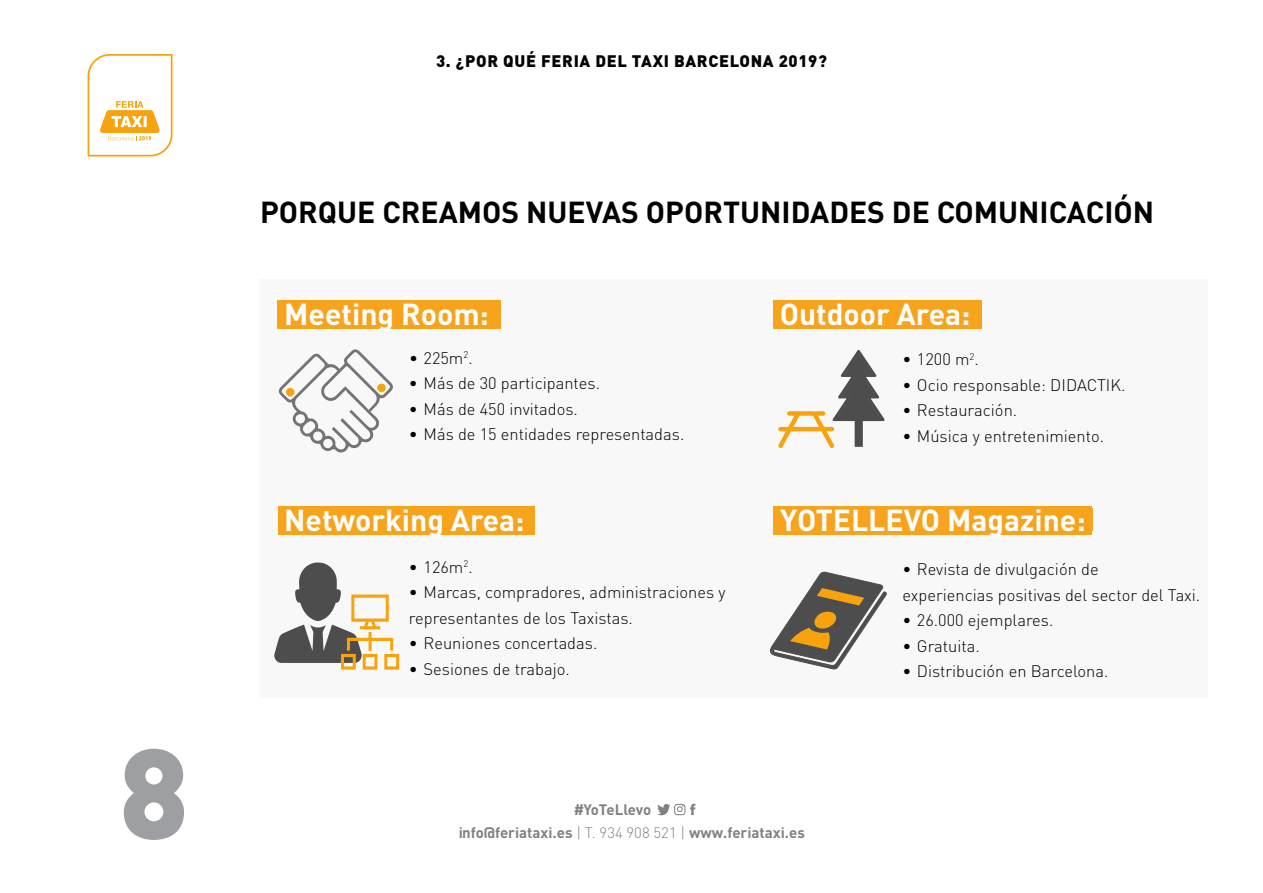
<style>
.page{position:relative;width:1263px;height:893px;background:#fff}
.page>*{position:absolute;margin:0;border:0;box-sizing:border-box;transform-origin:0 0}
.t1{font:900 126px "DIN Pro";color:#9d9fa2}
.t2{font:700 30px "DIN Pro";color:#fff}
.t3{font:700 30px "DIN Pro";color:#000}
.t4{font:300 16.5px/25.5px "DIN Pro";color:#000}
.t5{font:900 16.5px "DIN Pro";letter-spacing:.04em;color:#000}
.t6{font:700 15px "DIN Pro";color:#000}
.s1{font-weight:300}
</style>
<div class="page">
<svg style="left:657px;top:804px;width:38px;height:11px"></svg>
<svg style="left:88px;top:54px;width:85px;height:103px"></svg>
<div style="left:259px;top:279px;width:949px;height:418px;background:#f8f8f9"></div>
<svg style="left:278px;top:349px;width:115px;height:104px"></svg>
<div style="left:286px;top:388px;width:9px;height:9px;background:#f7a30d;border-radius:50%"></div>
<div style="left:377px;top:384px;width:9px;height:8px;background:#f7a30d;border-radius:50%"></div>
<div style="left:278px;top:300px;width:223px;height:29px;background:#f7a31c"></div>
<svg style="left:274px;top:562px;width:125px;height:108px"></svg>
<div style="left:278px;top:506px;width:256px;height:29px;background:#f7a31c"></div>
<svg style="left:778px;top:350px;width:107px;height:98px"></svg>
<div style="left:773px;top:300px;width:209px;height:29px;background:#f7a31c"></div>
<div style="left:773px;top:506px;width:319px;height:29px;background:#f7a31c"></div>
<svg style="left:770px;top:572px;width:117px;height:97px"></svg>
<h1 class="t1" style="left:119px;top:708px;width:72px">8</h1>
<p class="t5" style="left:436px;top:49px;width:392px">3. ¿POR QUÉ FERIA DEL TAXI BARCELONA 2019?</p>
<h2 class="t3" style="left:260px;top:192px;width:895px">PORQUE CREAMOS NUEVAS OPORTUNIDADES DE COMUNICACIÓN</h2>
<h2 class="t2" style="left:284px;top:293px;width:206px">Meeting Room:</h2>
<h2 class="t2" style="left:780px;top:293px;width:192px">Outdoor Area:</h2>
<p class="t4" style="left:409px;top:345px;width:65px">• 225m<sup>2</sup>.</p>
<p class="t4" style="left:409px;top:370px;width:193px">• Más de 30 participantes.</p>
<p class="t4" style="left:409px;top:396px;width:170px">• Más de 450 invitados.</p>
<p class="t4" style="left:409px;top:421px;width:277px">• Más de 15 entidades representadas.</p>
<p class="t4" style="left:902px;top:346px;width:78px">• 1200 m<sup>2</sup>.</p>
<p class="t4" style="left:902px;top:372px;width:225px">• Ocio responsable: DIDACTIK.</p>
<p class="t4" style="left:902px;top:397px;width:116px">• Restauración.</p>
<p class="t4" style="left:902px;top:423px;width:203px">• Música y entretenimiento.</p>
<h2 class="t2" style="left:284px;top:500px;width:242px">Networking Area:</h2>
<h2 class="t2" style="left:780px;top:500px;width:307px">YOTELLEVO Magazine:</h2>
<p class="t4" style="left:409px;top:553px;width:65px">• 126m<sup>2</sup>.</p>
<p class="t4" style="left:409px;top:579px;width:318px">• Marcas, compradores, administraciones y representantes de los Taxistas.</p>
<p class="t4" style="left:409px;top:630px;width:190px">• Reuniones concertadas.</p>
<p class="t4" style="left:409px;top:655px;width:162px">• Sesiones de trabajo.</p>
<p class="t4" style="left:902px;top:556px;width:299px">• Revista de divulgación de<br>experiencias positivas del sector del Taxi.</p>
<p class="t4" style="left:902px;top:607px;width:152px">• 26.000 ejemplares.</p>
<p class="t4" style="left:902px;top:632px;width:79px">• Gratuita.</p>
<p class="t4" style="left:902px;top:658px;width:208px">• Distribución en Barcelona.</p>
<p class="t6" style="left:573px;top:800px;width:80px">#YoTeLlevo</p>
<p class="t6" style="left:458px;top:822px;width:348px">info@feriataxi.es <span class="s1">| T. 934 908 521 |</span> www.feriataxi.es</p>
</div>
